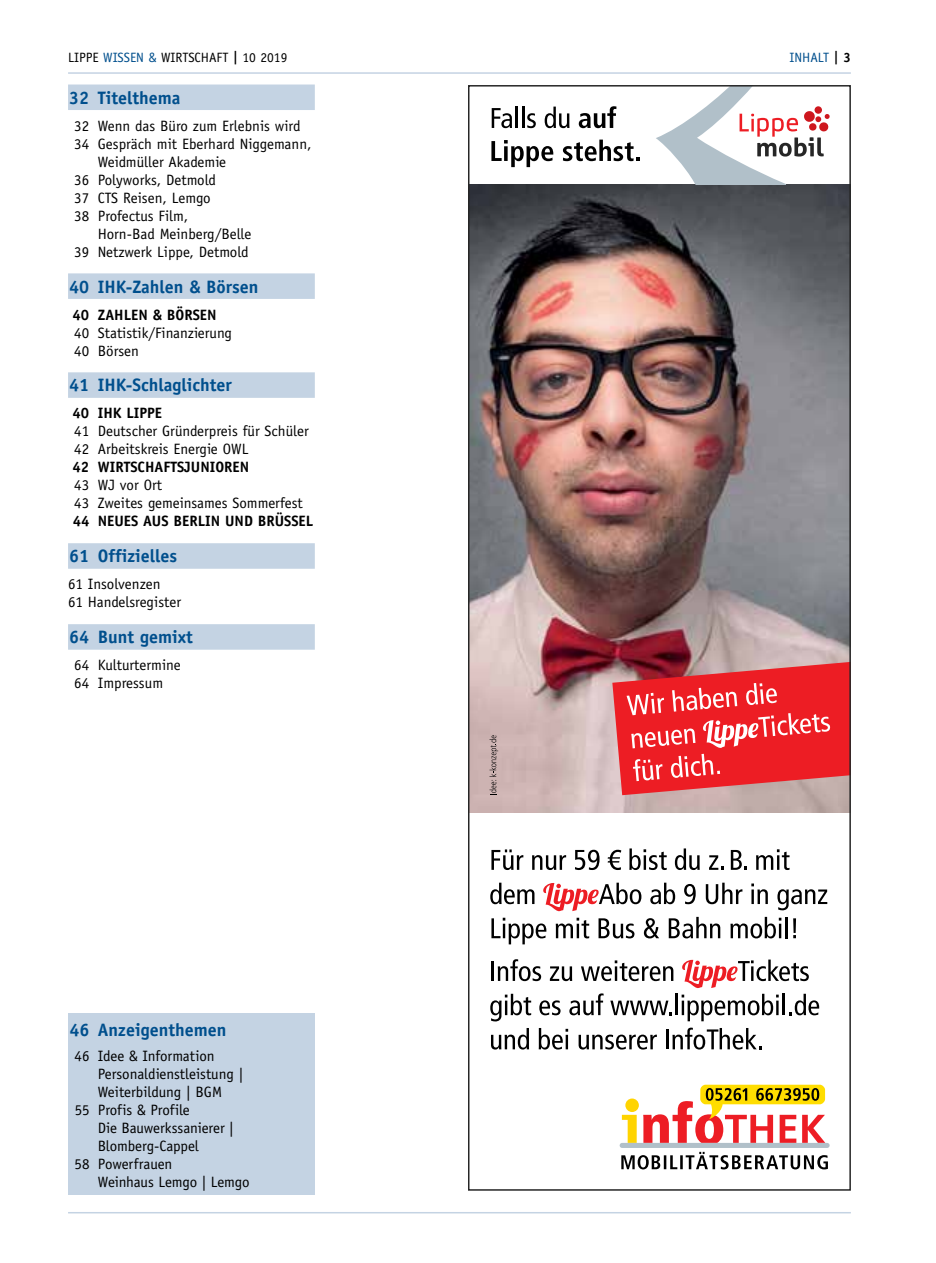
<style>
.page{position:relative;width:936px;height:1263px;background:#fff}
.page>*{position:absolute;margin:0;border:0;box-sizing:border-box;transform-origin:0 0}
.t1{font:700 18px "Officina Sans";color:#004f8d}
.t2{font:15px/18px "Officina Sans";color:#000}
.t3{font:700 15px "Officina Sans";color:#000}
.t4{font:13.5px "Officina Sans";color:#000}
.t5{font:13.5px "Officina Sans";color:#004f8d}
.s1{color:#004f8d}
.s2{font-weight:700}
.s3{font-weight:700;color:#000}
</style>
<div class="page">
<hr style="left:68px;top:72px;width:782px;height:2px;background:#c4d3e3">
<hr style="left:68px;top:1212px;width:782px;height:1px;background:#c4d3e3">
<div style="left:68px;top:1014px;width:247px;height:181px;background:#c4d3e3"></div>
<div style="left:68px;top:85px;width:247px;height:25px;background:#c4d3e3"></div>
<div style="left:68px;top:273px;width:247px;height:26px;background:#c4d3e3"></div>
<div style="left:68px;top:372px;width:247px;height:26px;background:#c4d3e3"></div>
<div style="left:68px;top:543px;width:247px;height:26px;background:#c4d3e3"></div>
<div style="left:68px;top:624px;width:247px;height:26px;background:#c4d3e3"></div>
<img style="left:471px;top:184px;width:376px;height:628px">
<svg style="left:491px;top:108px;width:21px;height:20px"></svg>
<hr style="left:515px;top:107px;width:3px;height:21px;background:#000">
<hr style="left:522px;top:107px;width:2px;height:21px;background:#000">
<svg style="left:527px;top:113px;width:9px;height:15px"></svg>
<svg style="left:544px;top:107px;width:25px;height:21px"></svg>
<svg style="left:578px;top:106px;width:38px;height:22px"></svg>
<svg style="left:491px;top:140px;width:62px;height:27px"></svg>
<svg style="left:563px;top:140px;width:76px;height:21px"></svg>
<svg style="left:612px;top:662px;width:235px;height:133px;background:#e5454b"></svg>
<svg style="left:619px;top:1085px;width:210px;height:84px"></svg>
<svg style="left:491px;top:849px;width:32px;height:21px"></svg>
<svg style="left:532px;top:855px;width:34px;height:15px"></svg>
<svg style="left:575px;top:850px;width:24px;height:20px"></svg>
<svg style="left:607px;top:850px;width:14px;height:20px"></svg>
<svg style="left:629px;top:848px;width:37px;height:22px"></svg>
<svg style="left:674px;top:848px;width:25px;height:22px"></svg>
<svg style="left:709px;top:855px;width:15px;height:15px"></svg>
<svg style="left:730px;top:850px;width:16px;height:20px"></svg>
<svg style="left:756px;top:849px;width:33px;height:21px"></svg>
<svg style="left:490px;top:883px;width:44px;height:21px"></svg>
<svg style="left:543px;top:883px;width:98px;height:28px"></svg>
<svg style="left:650px;top:883px;width:25px;height:21px"></svg>
<svg style="left:684px;top:884px;width:11px;height:20px"></svg>
<svg style="left:705px;top:883px;width:37px;height:21px"></svg>
<svg style="left:751px;top:883px;width:16px;height:21px"></svg>
<svg style="left:777px;top:889px;width:50px;height:21px"></svg>
<svg style="left:491px;top:918px;width:55px;height:26px"></svg>
<svg style="left:555px;top:918px;width:34px;height:20px"></svg>
<svg style="left:598px;top:918px;width:36px;height:20px"></svg>
<svg style="left:643px;top:918px;width:16px;height:20px"></svg>
<svg style="left:668px;top:917px;width:52px;height:21px"></svg>
<svg style="left:730px;top:917px;width:51px;height:21px"></svg>
<hr style="left:778px;top:924px;width:3px;height:14px;background:#000">
<hr style="left:785px;top:917px;width:2px;height:21px;background:#000">
<hr style="left:793px;top:918px;width:3px;height:15px;background:#000">
<hr style="left:491px;top:961px;width:3px;height:20px;background:#000">
<svg style="left:497px;top:959px;width:44px;height:22px"></svg>
<svg style="left:550px;top:966px;width:22px;height:15px"></svg>
<svg style="left:581px;top:960px;width:92px;height:21px"></svg>
<svg style="left:682px;top:959px;width:126px;height:29px"></svg>
<svg style="left:490px;top:994px;width:41px;height:27px"></svg>
<svg style="left:539px;top:1000px;width:21px;height:15px"></svg>
<svg style="left:569px;top:993px;width:34px;height:22px"></svg>
<svg style="left:610px;top:1000px;width:61px;height:15px"></svg>
<hr style="left:675px;top:994px;width:2px;height:21px;background:#000">
<svg style="left:681px;top:994px;width:97px;height:27px"></svg>
<hr style="left:782px;top:994px;width:2px;height:21px;background:#000">
<svg style="left:789px;top:994px;width:30px;height:21px"></svg>
<svg style="left:491px;top:1028px;width:38px;height:21px"></svg>
<svg style="left:538px;top:1028px;width:30px;height:21px"></svg>
<hr style="left:565px;top:1035px;width:3px;height:14px;background:#000">
<svg style="left:578px;top:1034px;width:78px;height:15px"></svg>
<hr style="left:666px;top:1029px;width:2px;height:20px;background:#000">
<svg style="left:672px;top:1028px;width:89px;height:21px"></svg>
<svg style="left:656px;top:88px;width:173px;height:96px"></svg>
<svg style="left:489px;top:735px;width:9px;height:60px"></svg>
<div style="left:468px;top:85px;width:382px;height:1106px;border:2px solid #262626"></div>
<p class="t4" style="left:68px;top:49px;width:221px">LIPPE <span class="s1">WISSEN &amp;</span> WIRTSCHAFT <span class="s2">|</span> 10 2019</p>
<p class="t5" style="left:789px;top:49px;width:63px">INHALT <span class="s3">| 3</span></p>
<p class="t1" style="left:69px;top:86px;width:113px">32 Titelthema</p>
<p class="t2" style="left:74px;top:117px;width:228px">32 Wenn das Büro zum Erlebnis wird</p>
<p class="t2" style="left:74px;top:135px;width:239px">34 Gespräch mit Eberhard Niggemann,</p>
<p class="t2" style="left:98px;top:153px;width:130px">Weidmüller Akademie</p>
<p class="t2" style="left:74px;top:171px;width:143px">36 Polyworks, Detmold</p>
<p class="t2" style="left:74px;top:189px;width:138px">37 CTS Reisen, Lemgo</p>
<p class="t2" style="left:74px;top:207px;width:115px">38 Profectus Film,</p>
<p class="t2" style="left:98px;top:224px;width:155px">Horn-Bad Meinberg/Belle</p>
<p class="t2" style="left:74px;top:242px;width:176px">39 Netzwerk Lippe, Detmold</p>
<p class="t1" style="left:69px;top:275px;width:190px">40 IHK-Zahlen &amp; Börsen</p>
<p class="t3" style="left:73px;top:305px;width:145px">40 ZAHLEN &amp; BÖRSEN</p>
<p class="t2" style="left:74px;top:323px;width:159px">40 Statistik/Finanzierung<br>40 Börsen</p>
<p class="t1" style="left:69px;top:374px;width:164px">41 IHK-Schlaglichter</p>
<p class="t3" style="left:73px;top:404px;width:91px">40 IHK LIPPE</p>
<p class="t2" style="left:74px;top:422px;width:236px">41 Deutscher Gründerpreis für Schüler<br>42 Arbeitskreis Energie OWL</p>
<p class="t3" style="left:73px;top:458px;width:178px">42 WIRTSCHAFTSJUNIOREN</p>
<p class="t2" style="left:74px;top:476px;width:230px">43 WJ vor Ort<br>43 Zweites gemeinsames Sommerfest</p>
<p class="t3" style="left:73px;top:512px;width:242px">44 NEUES AUS BERLIN UND BRÜSSEL</p>
<p class="t1" style="left:69px;top:545px;width:109px">61 Offizielles</p>
<p class="t2" style="left:68px;top:575px;width:115px">61 Insolvenzen<br>61 Handelsregister</p>
<p class="t1" style="left:69px;top:626px;width:125px">64 Bunt gemixt</p>
<p class="t2" style="left:74px;top:656px;width:108px">64 Kulturtermine<br>64 Impressum</p>
<p class="t1" style="left:69px;top:1019px;width:159px">46 Anzeigenthemen</p>
<p class="t2" style="left:75px;top:1047px;width:141px">46 Idee &amp; Information</p>
<p class="t2" style="left:98px;top:1064px;width:147px">Personaldienstleistung |</p>
<p class="t2" style="left:98px;top:1082px;width:126px">Weiterbildung | BGM</p>
<p class="t2" style="left:75px;top:1100px;width:116px">55 Profis &amp; Profile</p>
<p class="t2" style="left:98px;top:1118px;width:137px">Die Bauwerkssanierer |</p>
<p class="t2" style="left:98px;top:1136px;width:102px">Blomberg-Cappel</p>
<p class="t2" style="left:75px;top:1154px;width:99px">58 Powerfrauen</p>
<p class="t2" style="left:98px;top:1172px;width:153px">Weinhaus Lemgo | Lemgo</p>
</div>
